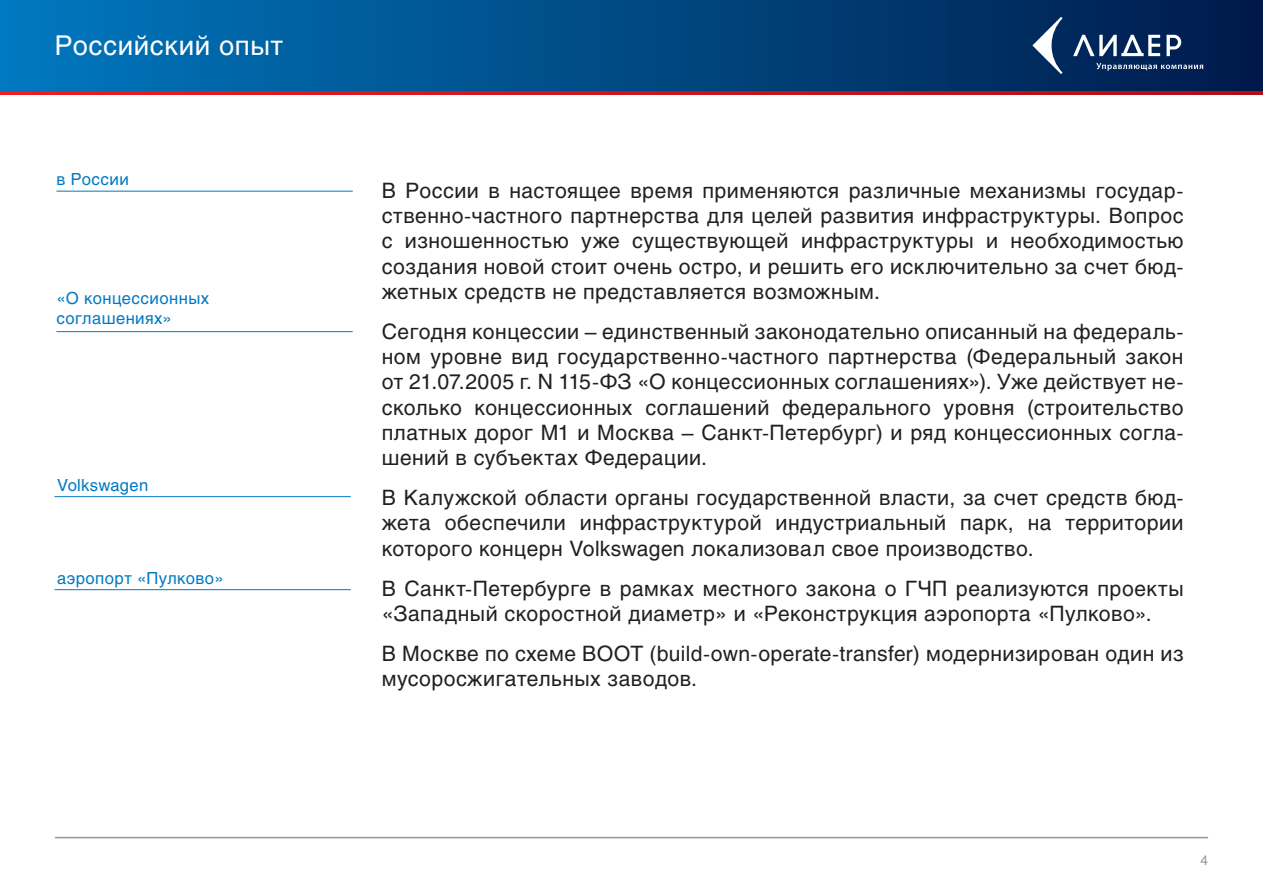
<style>
.page{position:relative;width:1263px;height:893px;background:#fff}
.page>*{position:absolute;margin:0;border:0;box-sizing:border-box;transform-origin:0 0}
.t1{font:27px "Helios C";letter-spacing:.025em;color:#fff}
.t2{font:21px/25.2px "Helios C";letter-spacing:.025em;color:#231f20;text-align:justify}
.t3{font:16.5px/19.8px "Helios C";letter-spacing:.03em;color:#0079c2}
.t4{font:13.5px "Helios C";color:#939598}
</style>
<div class="page">
<div style="left:0;top:0;width:1263px;height:91px;background:linear-gradient(to right,#0078be,#001a4a)"></div>
<svg style="left:0;top:91px;width:1263px;height:4px;background:#ce141c"></svg>
<hr style="left:55px;top:496px;width:296px;height:1px;background:#0079c2">
<hr style="left:56px;top:191px;width:297px;height:1px;background:#0079c2">
<hr style="left:55px;top:589px;width:296px;height:1px;background:#0079c2">
<hr style="left:56px;top:331px;width:297px;height:1px;background:#0079c2">
<hr style="left:55px;top:837px;width:1153px;height:1px;background:#939598">
<svg style="left:1032px;top:17px;width:171px;height:57px;background:#284772"></svg>
<p class="t1" style="left:55px;top:29px;width:230px">Российский опыт</p>
<p class="t3" style="left:56px;top:169px;width:74px">в России</p>
<p class="t3" style="left:56px;top:288px;width:154px">«О концессионных соглашениях»</p>
<p class="t3" style="left:57px;top:475px;width:93px">Volkswagen</p>
<p class="t3" style="left:57px;top:568px;width:168px">аэропорт «Пулково»</p>
<p class="t2" style="left:382px;top:178px;width:803px">В России в настоящее время применяются различные механизмы государ&shy;ственно-частного партнерства для целей развития инфраструктуры. Вопрос с изношенностью уже существующей инфраструктуры и необходимостью создания новой стоит очень остро, и решить его исключительно за счет бюд&shy;жетных средств не представляется возможным.</p>
<p class="t2" style="left:382px;top:319px;width:803px">Сегодня концессии – единственный законодательно описанный на федераль&shy;ном уровне вид государственно-частного партнерства (Федеральный закон от 21.07.2005 г. N 115-ФЗ «О концессионных соглашениях»). Уже действует не&shy;сколько концессионных соглашений федерального уровня (строительство платных дорог М1 и Москва – Санкт-Петербург) и ряд концессионных согла&shy;шений в субъектах Федерации.</p>
<p class="t2" style="left:382px;top:485px;width:803px">В Калужской области органы государственной власти, за счет средств бюд&shy;жета обеспечили инфраструктурой индустриальный парк, на территории которого концерн Volkswagen локализовал свое производство.</p>
<p class="t2" style="left:382px;top:576px;width:803px">В Санкт-Петербурге в рамках местного закона о ГЧП реализуются проекты «Западный скоростной диаметр» и «Реконструкция аэропорта «Пулково».</p>
<p class="t2" style="left:382px;top:641px;width:803px">В Москве по схеме BOOT (build-own-operate-transfer) модернизирован один из мусоросжигательных заводов.</p>
<p class="t4" style="left:1200px;top:852px;width:9px">4</p>
</div>
